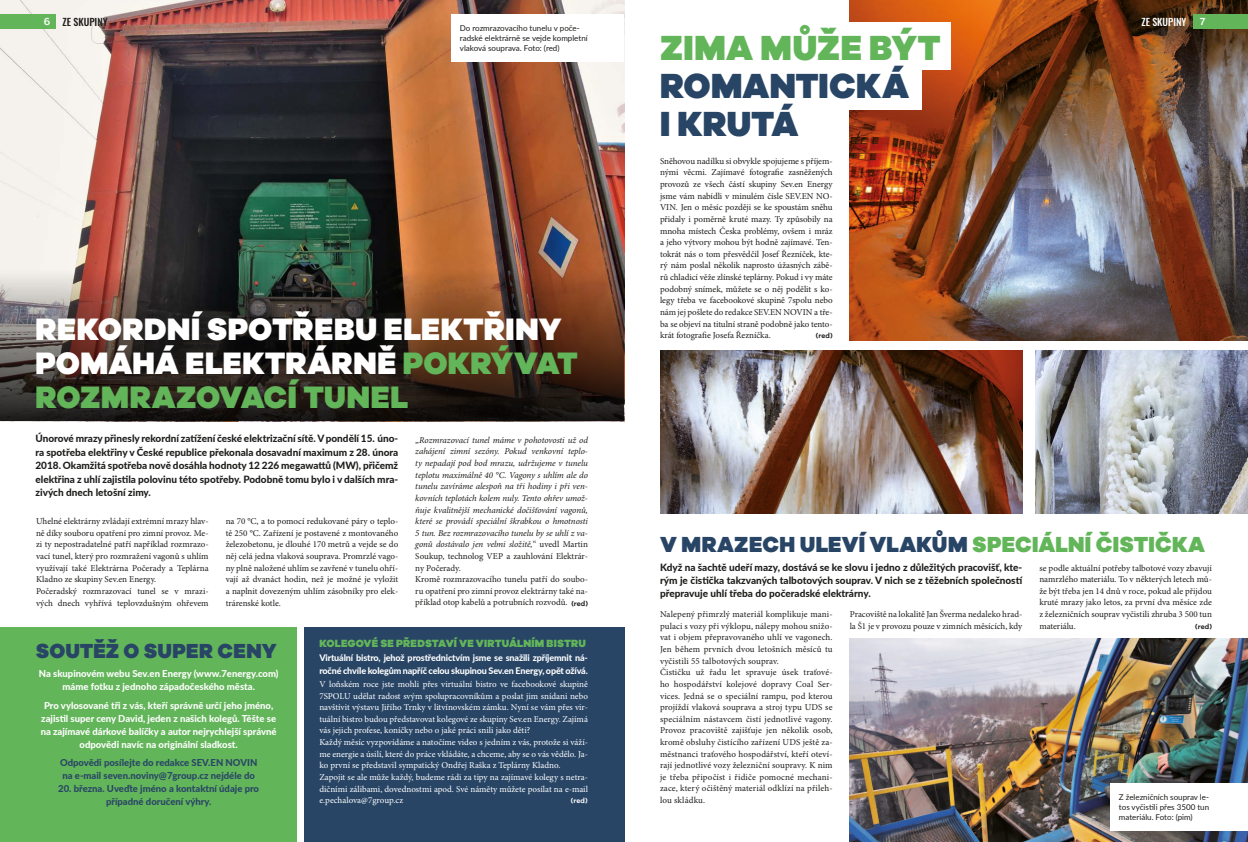
<style>
.page{position:relative;width:1248px;height:842px;background:#fff}
.page>*{position:absolute;margin:0;border:0;box-sizing:border-box;transform-origin:0 0}
.t1{font:900 36px/38px "Galano Grotesque";color:#284566}
.t2{font:900 36px "Galano Grotesque";letter-spacing:.015em;color:#63b55a}
.t3{font:900 32px/34px "Galano Grotesque";letter-spacing:.005em;color:#fff}
.t4{font:900 22.5px "Galano Grotesque";letter-spacing:.01em;color:#284566}
.t5{font:900 21px "Galano Grotesque";letter-spacing:.01em;color:#284566}
.t6{font:900 10.8px "Galano Grotesque";letter-spacing:.01em;color:#63b55a}
.t7{font:800 10px/13.5px "Lato";color:#1d1d1b;text-align:justify}
.t8{font:500 10px "Oswald";color:#1d1d1b}
.t9{font:500 10px "Oswald";color:#fff}
.t10{font:700 10px "Amsi Pro";color:#fff}
.t11{font:800 9.5px/13px "Lato";color:#fff;text-align:center}
.t12{font:800 9.5px/13px "Lato";color:#284566}
.t13{font:9px/11.6px "Minion Pro";letter-spacing:.005em;color:#1d1d1b}
.t14{font:9px/11.6px "Minion Pro";color:#fff}
.t15{font:italic 9px/11.6px "Minion Pro";letter-spacing:-.01em;color:#1d1d1b}
.t16{font:800 9px/13px "Lato";letter-spacing:-.015em;color:#fff}
.t17{font:8px/9.6px "Lato";color:#1d1d1b}
.t18{font:600 7px "Galano Grotesque Alt";letter-spacing:.01em;color:#1d1d1b}
.t19{font:600 7px "Galano Grotesque Alt";color:#fff}
.s1{font-family:"Amsi Pro";font-weight:700;color:#fff}
.s2{color:#63b55a}
.s3{font-style:normal}
.s4{font-family:"Galano Grotesque Alt";font-weight:600;font-style:normal;font-size:7px}
</style>
<div class="page">
<img style="left:849px;top:0;width:398px;height:340px">
<div style="left:820px;top:22px;width:130px;height:48px;background:#fff"></div>
<div style="left:791px;top:62px;width:130px;height:47px;background:#fff"></div>
<img style="left:849px;top:639px;width:398px;height:203px">
<img style="left:0;top:0;width:624px;height:422px">
<img style="left:0;top:270px;width:624px;height:151px">
<div style="left:0;top:14px;width:56px;height:14px;background:#63b55a"></div>
<div style="left:1192px;top:14px;width:55px;height:14px;background:#63b55a"></div>
<div style="left:451px;top:14px;width:173px;height:48px;background:#fff"></div>
<img style="left:660px;top:351px;width:362px;height:163px">
<img style="left:1035px;top:350px;width:212px;height:163px">
<div style="left:1110px;top:783px;width:137px;height:47px;background:#fff"></div>
<div style="left:0;top:627px;width:297px;height:215px;background:#63b55a"></div>
<div style="left:304px;top:627px;width:320px;height:215px;background:#284566"></div>
<p class="t8" style="left:44px;top:15px;width:65px"><span class="s1">6</span> ZE SKUPINY</p>
<p class="t9" style="left:1141px;top:15px;width:47px">ZE SKUPINY</p>
<p class="t10" style="left:1199px;top:14px;width:7px">7</p>
<h1 class="t2" style="left:660px;top:25px;width:282px">ZIMA MŮŽE BÝT</h1>
<h1 class="t1" style="left:660px;top:66px;width:250px">ROMANTICKÁ<br>I KRUTÁ</h1>
<p class="t17" style="left:460px;top:23px;width:129px">Do rozmrazovacího tunelu v poče&shy;radské elektrárně se vejde kompletní vlaková souprava. Foto: (red)</p>
<h2 class="t3" style="left:35px;top:311px;width:544px">REKORDNÍ SPOTŘEBU ELEKTŘINY<br>POMÁHÁ ELEKTRÁRNĚ <span class="s2">POKRÝVAT<br>ROZMRAZOVACÍ TUNEL</span></h2>
<p class="t7" style="left:35px;top:431px;width:364px">Únorové mrazy přinesly rekordní zatížení české elektrizační sítě. V pondělí 15. úno&shy;ra spotřeba elektřiny v České republice překonala dosavadní maximum z 28. února 2018. Okamžitá spotřeba nově dosáhla hodnoty 12 226 megawattů (MW), přičemž elektřina z uhlí zajistila polovinu této spotřeby. Podobně tomu bylo i v dalších mra&shy;zivých dnech letošní zimy.</p>
<p class="t15" style="left:415px;top:434px;width:174px"><span class="s3">„</span>Rozmrazovací tunel máme v pohotovosti už od zahájení zimní sezóny. Pokud venkovní teplo&shy;ty nepadají pod bod mrazu, udržujeme v tunelu teplotu maximálně 40 °C. Vagony s uhlím ale do tunelu zavíráme alespoň na tři hodiny i při ven&shy;kovních teplotách kolem nuly. Tento ohřev umož&shy;ňuje kvalitnější mechanické dočišťování vagonů, které se provádí speciální škrabkou o hmotnosti 5 tun. Bez rozmrazovacího tunelu by se uhlí z va&shy;gonů dostávalo jen velmi složitě,<span class="s3">“ uvedl Martin Soukup, technolog VEP a zauhlování Elektrár&shy;ny Počerady.<br>Kromě rozmrazovacího tunelu patří do soubo&shy;ru opatření pro zimní provoz elektrárny také na&shy;příklad otop kabelů a potrubních rozvodů.</span> <span class="s4">(red)</span></p>
<p class="t13" style="left:36px;top:515px;width:174px">Uhelné elektrárny zvládají extrémní mrazy hlav&shy;ně díky souboru opatření pro zimní provoz. Me&shy;zi ty nepostradatelné patří například rozmrazo&shy;vací tunel, který pro rozmražení vagonů s uhlím využívají také Elektrárna Počerady a Teplárna Kladno ze skupiny Sev.en Energy.<br>Počeradský rozmrazovací tunel se v mrazi&shy;vých dnech vyhřívá teplovzdušným ohřevem</p>
<p class="t13" style="left:226px;top:515px;width:174px;text-align:justify">na 70 °C, a to pomocí redukované páry o teplo&shy;tě 250 °C. Zařízení je postavené z montovaného železobetonu, je dlouhé 170 metrů a vejde se do něj celá jedna vlaková souprava. Promrzlé vago&shy;ny plně naložené uhlím se zavřené v tunelu ohří&shy;vají až dvanáct hodin, než je možné je vyložit a naplnit dovezeným uhlím zásobníky pro elek&shy;trárenské kotle.</p>
<h3 class="t5" style="left:36px;top:638px;width:242px">SOUTĚŽ O SUPER CENY</h3>
<p class="t11" style="left:39px;top:666px;width:241px">Na skupinovém webu Sev.en Energy (www.7energy.com) máme fotku z jednoho západočeského města.</p>
<p class="t11" style="left:41px;top:698px;width:237px">Pro vylosované tři z vás, kteří správně určí jeho jméno, zajistil super ceny David, jeden z našich kolegů. Těšte se na zajímavé dárkové balíčky a autor nejrychlejší správné odpovědi navíc na originální sladkost.</p>
<p class="t12" style="left:60px;top:756px;width:199px">Odpovědi posílejte do redakce SEV.EN NOVIN na e-mail seven.noviny@7group.cz nejdéle do</p>
<p class="t12" style="left:58px;top:782px;width:202px;text-align:center">20. března. Uveďte jméno a kontaktní údaje pro případné doručení výhry.</p>
<p class="t6" style="left:319px;top:636px;width:268px">KOLEGOVÉ SE PŘEDSTAVÍ VE VIRTUÁLNÍM BISTRU</p>
<p class="t16" style="left:319px;top:651px;width:270px">Virtuální bistro, jehož prostřednictvím jsme se snažili zpříjemnit ná&shy;ročné chvíle kolegům napříč celou skupinou Sev.en Energy, opět ožívá.</p>
<p class="t14" style="left:319px;top:678px;width:270px">V loňském roce jste mohli přes virtuální bistro ve facebookové skupině 7SPOLU udělat radost svým spolupracovníkům a poslat jim snídani nebo navštívit výstavu Jiřího Trnky v litvínovském zámku. Nyní se vám přes vir&shy;tuální bistro budou představovat kolegové ze skupiny Sev.en Energy. Zajímá vás jejich profese, koníčky nebo o jaké práci snili jako děti?<br>Každý měsíc vyzpovídáme a natočíme video s jedním z vás, protože si váží&shy;me energie a úsilí, které do práce vkládáte, a chceme, aby se o vás vědělo. Ja&shy;ko první se představil sympatický Ondřej Raška z Teplárny Kladno.<br>Zapojit se ale může každý, budeme rádi za tipy na zajímavé kolegy s netra&shy;dičními zálibami, dovednostmi apod. Své náměty můžete posílat na e-mail e.pechalova@7group.cz</p>
<p class="t19" style="left:570px;top:796px;width:18px">(red)</p>
<p class="t13" style="left:660px;top:155px;width:174px;text-align:justify">Sněhovou nadílku si obvykle spojujeme s příjem&shy;nými věcmi. Zajímavé fotografie zasněžených provozů ze všech částí skupiny Sev.en Energy jsme vám nabídli v minulém čísle SEV.EN NO-VIN. Jen o měsíc později se ke spoustám sněhu přidaly i poměrně kruté mazy. Ty způsobily na mnoha místech Česka problémy, ovšem i mráz a jeho výtvory mohou být hodně zajímavé. Ten&shy;tokrát nás o tom přesvědčil Josef Řezníček, kte&shy;rý nám poslal několik naprosto úžasných zábě&shy;rů chladicí věže zlínské teplárny. Pokud i vy máte podobný snímek, můžete se o něj podělit s ko&shy;legy třeba ve facebookové skupině 7spolu nebo nám jej pošlete do redakce SEV.EN NOVIN a tře&shy;ba se objeví na titulní straně podobně jako tento&shy;krát fotografie Josefa Řezníčka.</p>
<p class="t18" style="left:815px;top:331px;width:18px">(red)</p>
<h3 class="t4" style="left:660px;top:530px;width:546px">V MRAZECH ULEVÍ VLAKŮM <span class="s2">SPECIÁLNÍ ČISTIČKA</span></h3>
<p class="t7" style="left:660px;top:560px;width:364px;line-height:13px">Když na šachtě udeří mazy, dostává se ke slovu i jedno z důležitých pracovišť, kte&shy;rým je čistička takzvaných talbotových souprav. V nich se z těžebních společností přepravuje uhlí třeba do počeradské elektrárny.</p>
<p class="t13" style="left:1039px;top:562px;width:174px;text-align:justify">se podle aktuální potřeby talbotové vozy zbavují namrzlého materiálu. To v některých letech mů&shy;že být třeba jen 14 dnů v roce, pokud ale přijdou kruté mrazy jako letos, za první dva měsíce zde z železničních souprav vyčistili zhruba 3 500 tun materiálu.</p>
<p class="t13" style="left:660px;top:608px;width:174px">Nalepený přimrzlý materiál komplikuje mani&shy;pulaci s vozy při výklopu, nálepy mohou snižo&shy;vat i objem přepravovaného uhlí ve vagonech.<br>Jen během prvních dvou letošních měsíců tu vyčistili 55 talbotových souprav.<br>Čističku už řadu let spravuje úsek traťové&shy;ho hospodářství kolejové dopravy Coal Ser&shy;vices. Jedná se o speciální rampu, pod kterou projíždí vlaková souprava a stroj typu UDS se speciálním nástavcem čistí jednotlivé vagony.<br>Provoz pracoviště zajišťuje jen několik osob, kromě obsluhy čistícího zařízení UDS ještě za&shy;městnanci traťového hospodářství, kteří oteví&shy;rají jednotlivé vozy železniční soupravy. K nim je třeba připočíst i řidiče pomocné mechani&shy;zace, který očištěný materiál odklízí na přileh&shy;lou skládku.</p>
<p class="t13" style="left:849px;top:608px;width:174px">Pracoviště na lokalitě Jan Šverma nedaleko hrad&shy;la Š1 je v provozu pouze v zimních měsících, kdy</p>
<p class="t18" style="left:1194px;top:622px;width:18px">(red)</p>
<p class="t17" style="left:1118px;top:792px;width:92px;text-align:justify">Z železničních souprav le&shy;tos vyčistili přes 3500 tun materiálu. Foto: (pim)</p>
</div>
